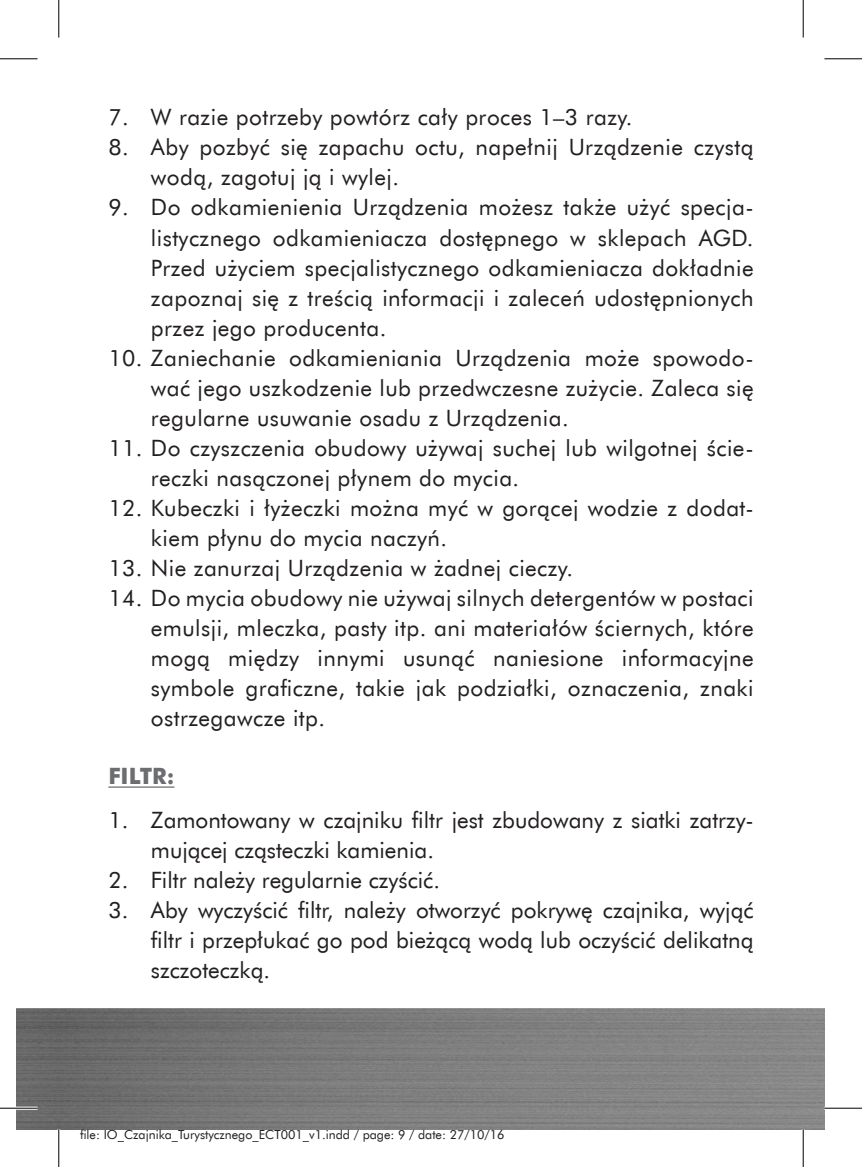
<style>
.page{position:relative;width:862px;height:1167px;background:#fff}
.page>*{position:absolute;margin:0;border:0;box-sizing:border-box;transform-origin:0 0}
.t1{font:22.5px/30px "Futura EU";letter-spacing:.02em;color:#231f20;text-align:justify}
.t2{font:22.5px/30px "Futura EU";color:#231f20}
.t3{font:700 22.5px "Futura EU";color:#6c6d70}
.t4{font:12.5px "Futura EU";color:#231f20}
</style>
<div class="page">
<img style="left:16px;top:1008px;width:808px;height:121px">
<hr style="left:108px;top:786px;width:66px;height:1px;background:#6c6d70">
<hr style="left:0;top:1106px;width:38px;height:3px;background:#fff">
<hr style="left:0;top:58px;width:38px;height:1px;background:#000">
<hr style="left:824px;top:58px;width:38px;height:1px;background:#000">
<hr style="left:0;top:1107px;width:38px;height:1px;background:#000">
<hr style="left:824px;top:1107px;width:38px;height:1px;background:#000">
<hr style="left:58px;top:0;width:1px;height:37px;background:#000">
<hr style="left:58px;top:1129px;width:1px;height:37px;background:#000">
<hr style="left:802px;top:0;width:1px;height:37px;background:#000">
<hr style="left:802px;top:1129px;width:1px;height:37px;background:#000">
<p class="t1" style="left:108px;top:103px;width:525px">7. W razie potrzeby powtórz cały proces 1–3 razy.</p>
<p class="t1" style="left:151px;top:133px;width:604px;text-indent:-43px">8. Aby pozbyć się zapachu octu, napełnij Urządzenie czystą wodą, zagotuj ją i wylej.</p>
<p class="t1" style="left:151px;top:193px;width:604px;text-indent:-43px">9. Do odkamienienia Urządzenia możesz także użyć specja&shy;listycznego odkamieniacza dostępnego w sklepach AGD.<br>Przed użyciem specjalistycznego odkamieniacza dokładnie zapoznaj się z treścią informacji i zaleceń udostępnionych przez jego producenta.</p>
<p class="t1" style="left:151px;top:343px;width:604px;text-indent:-43px">10. Zaniechanie odkamieniania Urządzenia może spowodo&shy;wać jego uszkodzenie lub przedwczesne zużycie. Zaleca się regularne usuwanie osadu z Urządzenia.</p>
<p class="t1" style="left:151px;top:433px;width:604px;text-indent:-43px">11. Do czyszczenia obudowy używaj suchej lub wilgotnej ście&shy;reczki nasączonej płynem do mycia.</p>
<p class="t1" style="left:151px;top:493px;width:604px;text-indent:-43px">12. Kubeczki i łyżeczki można myć w gorącej wodzie z dodat&shy;kiem płynu do mycia naczyń.</p>
<p class="t1" style="left:108px;top:553px;width:466px">13. Nie zanurzaj Urządzenia w żadnej cieczy.</p>
<p class="t1" style="left:151px;top:583px;width:604px;text-indent:-43px">14. Do mycia obudowy nie używaj silnych detergentów w postaci emulsji, mleczka, pasty itp. ani materiałów ściernych, które mogą między innymi usunąć naniesione informacyjne symbole graficzne, takie jak podziałki, oznaczenia, znaki ostrzegawcze itp.</p>
<p class="t3" style="left:108px;top:762px;width:68px">FILTR:</p>
<p class="t2" style="left:151px;top:805px;width:604px;text-indent:-43px">1. Zamontowany w czajniku filtr jest zbudowany z siatki zatrzy&shy;mującej cząsteczki kamienia.</p>
<p class="t2" style="left:108px;top:865px;width:333px">2. Filtr należy regularnie czyścić.</p>
<p class="t1" style="left:151px;top:895px;width:604px;text-indent:-43px">3. Aby wyczyścić filtr, należy otworzyć pokrywę czajnika, wyjąć filtr i przepłukać go pod bieżącą wodą lub oczyścić delikatną szczoteczką.</p>
<p class="t4" style="left:80px;top:1126px;width:426px">file: IO_Czajnika_Turystycznego_ECT001_v1.indd / page: 9 / date: 27/10/16</p>
</div>
